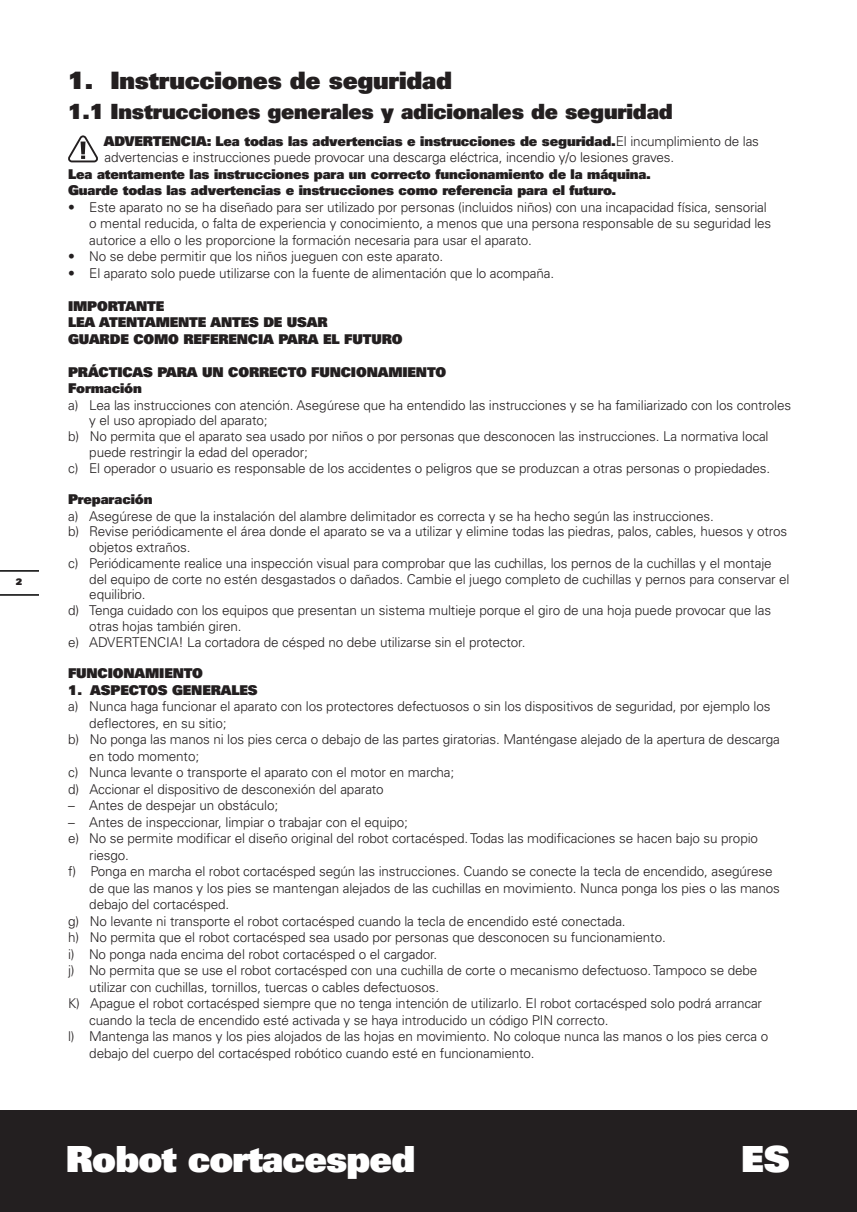
<style>
.page{position:relative;width:857px;height:1212px;background:#fff}
.page>*{position:absolute;margin:0;border:0;box-sizing:border-box;transform-origin:0 0}
.t1{font:900 36px "Univers";letter-spacing:-.025em;color:#fff}
.t2{font:900 24px "Univers";letter-spacing:-.01em;color:#231f20}
.t3{font:900 21px "Univers";letter-spacing:-.01em;color:#231f20}
.t4{font:300 13.5px/16.5px "Univers";letter-spacing:-.01em;color:#231f20}
.t5{font:900 13.5px/16.5px "Univers";letter-spacing:-.01em;color:#231f20}
.t6{font:900 9px "Univers";color:#231f20}
.s1{font-weight:900}
</style>
<div class="page">
<div style="left:0;top:1110px;width:857px;height:102px;background:#231f20"></div>
<hr style="left:0;top:594px;width:38px;height:2px;background:#000">
<hr style="left:0;top:570px;width:38px;height:2px;background:#000">
<svg style="left:68px;top:135px;width:30px;height:27px"></svg>
<p class="t6" style="left:16px;top:576px;width:8px">2</p>
<h2 class="t2" style="left:68px;top:64px;width:385px">1. Instrucciones de seguridad</h2>
<h3 class="t3" style="left:68px;top:98px;width:606px">1.1 Instrucciones generales y adicionales de seguridad</h3>
<p class="t4" style="left:104px;top:133px;width:657px"><span class="s1">ADVERTENCIA: Lea todas las advertencias e instrucciones de seguridad.</span>El incumplimiento de las advertencias e instrucciones puede provocar una descarga eléctrica, incendio y/o lesiones graves.</p>
<p class="t5" style="left:68px;top:165px;width:584px">Lea atentamente las instrucciones para un correcto funcionamiento de la máquina.<br>Guarde todas las advertencias e instrucciones como referencia para el futuro.</p>
<p class="t4" style="left:89px;top:199px;width:683px;text-indent:-21px">• Este aparato no se ha diseñado para ser utilizado por personas (incluidos niños) con una incapacidad física, sensorial o mental reducida, o falta de experiencia y conocimiento, a menos que una persona responsable de su seguridad les autorice a ello o les proporcione la formación necesaria para usar el aparato.</p>
<p class="t4" style="left:68px;top:248px;width:377px">• No se debe permitir que los niños jueguen con este aparato.</p>
<p class="t4" style="left:68px;top:265px;width:487px">• El aparato solo puede utilizarse con la fuente de alimentación que lo acompaña.</p>
<p class="t5" style="left:68px;top:297px;width:336px">IMPORTANTE<br>LEA ATENTAMENTE ANTES DE USAR<br>GUARDE COMO REFERENCIA PARA EL FUTURO</p>
<p class="t5" style="left:68px;top:363px;width:380px">PRÁCTICAS PARA UN CORRECTO FUNCIONAMIENTO<br>Formación</p>
<p class="t4" style="left:68px;top:397px;width:724px">a) Lea las instrucciones con atención. Asegúrese que ha entendido las instrucciones y se ha familiarizado con los controles</p>
<p class="t4" style="left:89px;top:412px;width:180px">y el uso apropiado del aparato;</p>
<p class="t4" style="left:68px;top:428px;width:702px">b) No permita que el aparato sea usado por niños o por personas que desconocen las instrucciones. La normativa local</p>
<p class="t4" style="left:89px;top:444px;width:220px">puede restringir la edad del operador;</p>
<p class="t4" style="left:68px;top:460px;width:704px">c) El operador o usuario es responsable de los accidentes o peligros que se produzcan a otras personas o propiedades.</p>
<p class="t5" style="left:68px;top:491px;width:86px">Preparación</p>
<p class="t4" style="left:68px;top:508px;width:647px">a) Asegúrese de que la instalación del alambre delimitador es correcta y se ha hecho según las instrucciones.</p>
<p class="t4" style="left:68px;top:523px;width:721px">b) Revise periódicamente el área donde el aparato se va a utilizar y elimine todas las piedras, palos, cables, huesos y otros</p>
<p class="t4" style="left:89px;top:539px;width:103px">objetos extraños.</p>
<p class="t4" style="left:68px;top:555px;width:705px">c) Periódicamente realice una inspección visual para comprobar que las cuchillas, los pernos de la cuchillas y el montaje</p>
<p class="t4" style="left:89px;top:571px;width:702px">del equipo de corte no estén desgastados o dañados. Cambie el juego completo de cuchillas y pernos para conservar el</p>
<p class="t4" style="left:89px;top:586px;width:58px">equilibrio.</p>
<p class="t4" style="left:68px;top:602px;width:704px">d) Tenga cuidado con los equipos que presentan un sistema multieje porque el giro de una hoja puede provocar que las</p>
<p class="t4" style="left:89px;top:618px;width:154px">otras hojas también giren.</p>
<p class="t4" style="left:68px;top:634px;width:459px">e) ADVERTENCIA! La cortadora de césped no debe utilizarse sin el protector.</p>
<p class="t5" style="left:68px;top:665px;width:136px">FUNCIONAMIENTO</p>
<p class="t5" style="left:68px;top:681px;width:191px">1. ASPECTOS GENERALES</p>
<p class="t4" style="left:68px;top:698px;width:704px">a) Nunca haga funcionar el aparato con los protectores defectuosos o sin los dispositivos de seguridad, por ejemplo los</p>
<p class="t4" style="left:89px;top:715px;width:139px">deflectores, en su sitio;</p>
<p class="t4" style="left:68px;top:731px;width:713px">b) No ponga las manos ni los pies cerca o debajo de las partes giratorias. Manténgase alejado de la apertura de descarga</p>
<p class="t4" style="left:89px;top:748px;width:111px">en todo momento;</p>
<p class="t4" style="left:68px;top:764px;width:388px">c) Nunca levante o transporte el aparato con el motor en marcha;</p>
<p class="t4" style="left:68px;top:781px;width:317px">d) Accionar el dispositivo de desconexión del aparato</p>
<p class="t4" style="left:68px;top:797px;width:212px">– Antes de despejar un obstáculo;</p>
<p class="t4" style="left:68px;top:814px;width:341px">– Antes de inspeccionar, limpiar o trabajar con el equipo;</p>
<p class="t4" style="left:68px;top:830px;width:691px">e) No se permite modificar el diseño original del robot cortacésped. Todas las modificaciones se hacen bajo su propio</p>
<p class="t4" style="left:89px;top:847px;width:41px">riesgo.</p>
<p class="t4" style="left:68px;top:863px;width:706px">f) Ponga en marcha el robot cortacésped según las instrucciones. Cuando se conecte la tecla de encendido, asegúrese</p>
<p class="t4" style="left:89px;top:880px;width:692px">de que las manos y los pies se mantengan alejados de las cuchillas en movimiento. Nunca ponga los pies o las manos</p>
<p class="t4" style="left:89px;top:896px;width:141px">debajo del cortacésped.</p>
<p class="t4" style="left:68px;top:913px;width:559px">g) No levante ni transporte el robot cortacésped cuando la tecla de encendido esté conectada.</p>
<p class="t4" style="left:68px;top:929px;width:599px">h) No permita que el robot cortacésped sea usado por personas que desconocen su funcionamiento.</p>
<p class="t4" style="left:68px;top:946px;width:371px">i) No ponga nada encima del robot cortacésped o el cargador.</p>
<p class="t4" style="left:68px;top:962px;width:691px">j) No permita que se use el robot cortacésped con una cuchilla de corte o mecanismo defectuoso. Tampoco se debe</p>
<p class="t4" style="left:89px;top:979px;width:351px">utilizar con cuchillas, tornillos, tuercas o cables defectuosos.</p>
<p class="t4" style="left:68px;top:995px;width:695px">K) Apague el robot cortacésped siempre que no tenga intención de utilizarlo. El robot cortacésped solo podrá arrancar</p>
<p class="t4" style="left:89px;top:1012px;width:521px">cuando la tecla de encendido esté activada y se haya introducido un código PIN correcto.</p>
<p class="t4" style="left:68px;top:1028px;width:702px">l) Mantenga las manos y los pies alojados de las hojas en movimiento. No coloque nunca las manos o los pies cerca o</p>
<p class="t4" style="left:89px;top:1045px;width:447px">debajo del cuerpo del cortacésped robótico cuando esté en funcionamiento.</p>
<h1 class="t1" style="left:66px;top:1135px;width:351px">Robot cortacesped</h1>
<h1 class="t1" style="left:741px;top:1135px;width:50px">ES</h1>
</div>
